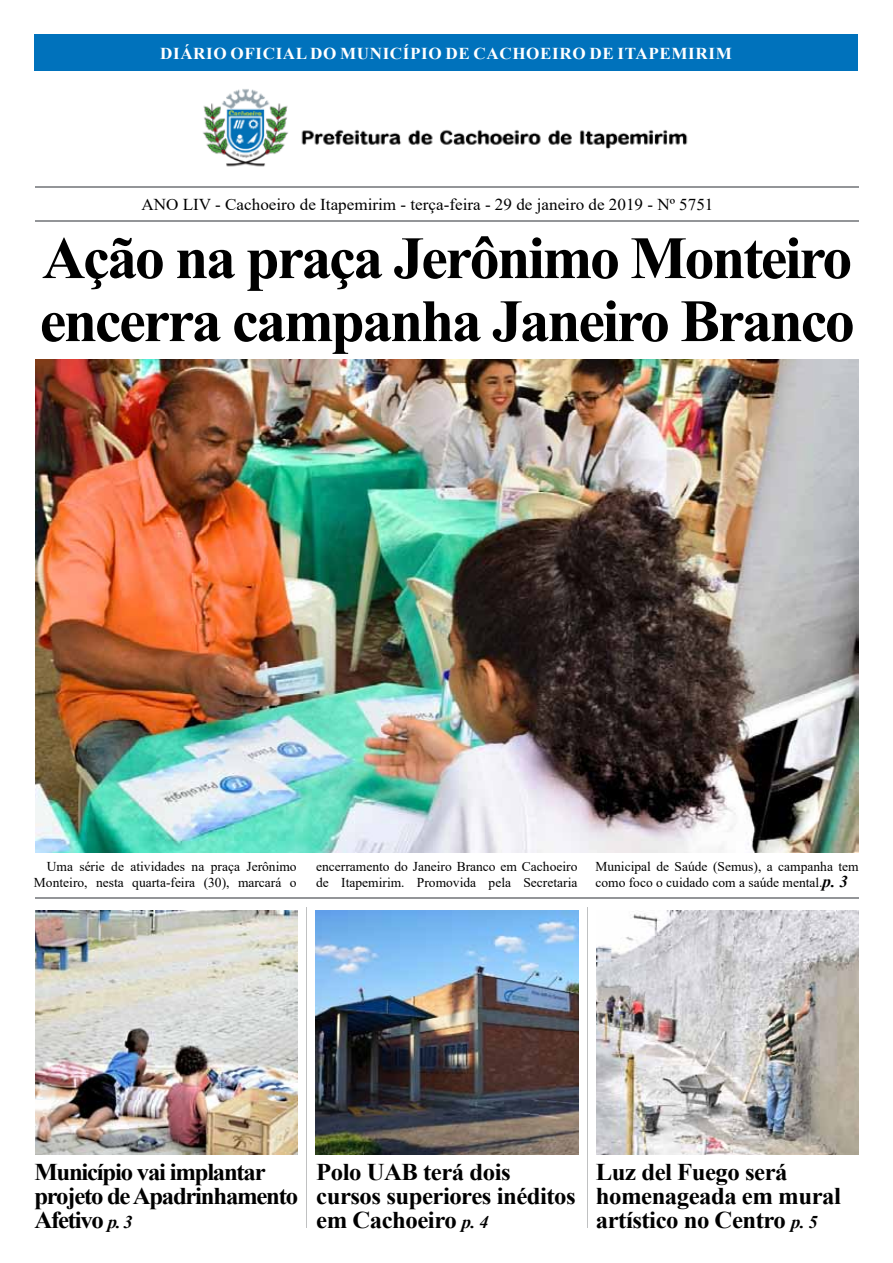
<style>
.page{position:relative;width:893px;height:1263px;background:#fff}
.page>*{position:absolute;margin:0;border:0;box-sizing:border-box;transform-origin:0 0}
.t1{font:700 60px/63px "Times New Roman";letter-spacing:-.04em;color:#000}
.t2{font:700 24px/24px "Times New Roman";letter-spacing:-.02em;color:#000}
.t3{font:700 24px/24px "Times New Roman";letter-spacing:-.05em;color:#000}
.t4{font:16.65px "Times New Roman";color:#000}
.t5{font:700 16.65px "Times New Roman";letter-spacing:.035em;color:#fff}
.t6{font:13.5px/16.2px "Times New Roman";color:#000}
.s1{font-weight:700;font-style:italic;font-size:16.5px}
.s2{font-style:italic;font-size:18px}
</style>
<div class="page">
<img style="left:36px;top:910px;width:262px;height:244px">
<img style="left:203px;top:89px;width:485px;height:78px">
<div style="left:34px;top:34px;width:824px;height:37px;background:#0072bc"></div>
<hr style="left:34px;top:186px;width:824px;height:2px;background:#939598">
<hr style="left:35px;top:220px;width:824px;height:2px;background:#939598">
<img style="left:36px;top:359px;width:822px;height:494px">
<img style="left:596px;top:910px;width:263px;height:244px">
<hr style="left:35px;top:897px;width:824px;height:1px;background:#939598">
<img style="left:315px;top:910px;width:264px;height:244px">
<p class="t5" style="left:160px;top:41px;width:573px">DIÁRIO OFICIAL DO MUNICÍPIO DE CACHOEIRO DE ITAPEMIRIM</p>
<p class="t4" style="left:141px;top:192px;width:573px">ANO LIV - Cachoeiro de Itapemirim - terça-feira - 29 de janeiro de 2019 - Nº 5751</p>
<h1 class="t1" style="left:40px;top:225px;width:817px">Ação na praça Jerônimo Monteiro encerra campanha Janeiro Branco</h1>
<p class="t6" style="left:34px;top:857px;width:264px;text-align:right">Uma série de atividades na praça Jerônimo<br>Monteiro, nesta quarta-feira (30), marcará o</p>
<p class="t6" style="left:316px;top:857px;width:263px">encerramento do Janeiro Branco em Cachoeiro de Itapemirim. Promovida pela Secretaria</p>
<p class="t6" style="left:595px;top:857px;width:265px">Municipal de Saúde (Semus), a campanha tem como foco o cuidado com a saúde mental.<span class="s1">p. 3</span></p>
<h2 class="t3" style="left:34px;top:1160px;width:265px">Município vai implantar projeto de Apadrinhamento<br>Afetivo <span class="s2">p. 3</span></h2>
<h2 class="t2" style="left:316px;top:1159px;width:261px">Polo UAB terá dois cursos superiores inéditos em Cachoeiro <span class="s2">p. 4</span></h2>
<h2 class="t2" style="left:596px;top:1160px;width:247px">Luz del Fuego será homenageada em mural artístico no Centro <span class="s2">p. 5</span></h2>
</div>
